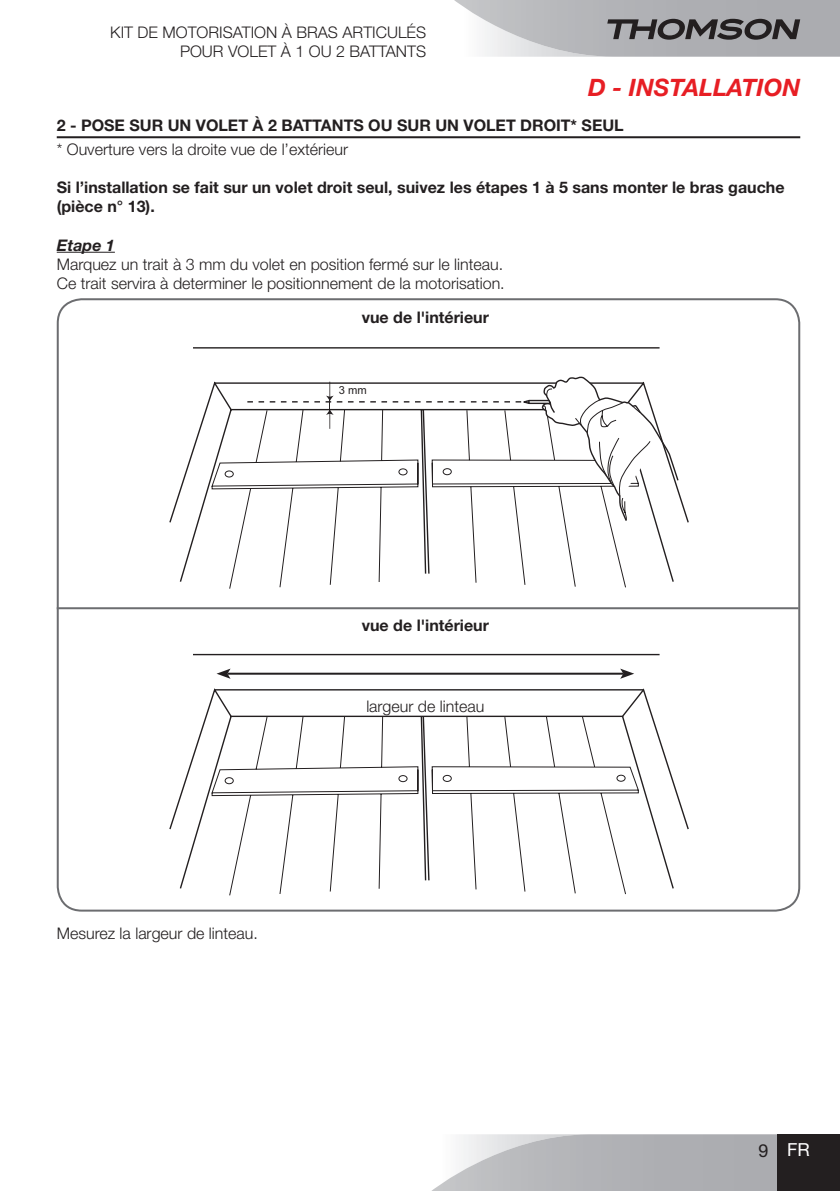
<style>
.page{position:relative;width:840px;height:1191px;background:#fff}
.page>*{position:absolute;margin:0;border:0;box-sizing:border-box;transform-origin:0 0}
.t1{font:italic 700 24px "Helvetica Neue";color:#e71e24}
.t2{font:18px "Helvetica Neue";color:#fff}
.t3{font:300 16px/19.2px "Helvetica Neue";color:#231f20;text-align:right}
.t4{font:700 16px/19.2px "Helvetica Neue";color:#231f20}
.t5{font:italic 700 16px "Helvetica Neue";color:#231f20}
.t6{font:11.2px "Arial";color:#231f20}
.s1{color:#231f20}
</style>
<div class="page">
<svg style="left:432px;top:1134px;width:345px;height:57px"></svg>
<div style="left:777px;top:1134px;width:62px;height:57px;background:#231f20"></div>
<svg style="left:454px;top:0;width:385px;height:57px"></svg>
<hr style="left:57px;top:136px;width:742px;height:2px;background:#231f20">
<hr style="left:57px;top:252px;width:58px;height:1px;background:#231f20">
<hr style="left:57px;top:607px;width:741px;height:2px;background:#6c6d70">
<svg style="left:169px;top:347px;width:519px;height:235px"></svg>
<svg style="left:211px;top:409px;width:427px;height:179px"></svg>
<svg style="left:247px;top:375px;width:432px;height:147px"></svg>
<svg style="left:169px;top:654px;width:519px;height:235px"></svg>
<svg style="left:211px;top:716px;width:427px;height:179px"></svg>
<hr style="left:214px;top:689px;width:429px;height:1px;background:#231f20">
<hr style="left:227px;top:672px;width:396px;height:2px;background:#231f20">
<svg style="left:216px;top:668px;width:14px;height:11px"></svg>
<svg style="left:620px;top:668px;width:14px;height:11px"></svg>
<p class="t3" style="left:110px;top:22px;width:317px">Kit de motorisation à bras articulés pour volet à 1 ou 2 battants</p>
<h1 class="t1" style="left:587px;top:73px;width:214px">d - INSTALLATION</h1>
<p class="t4" style="left:57px;top:115px;width:47px">2 - Pose</p>
<p class="t4" style="left:129px;top:115px;width:12px">sur</p>
<p class="t4" style="left:168px;top:115px;width:50px">un volet</p>
<p class="t4" style="left:252px;top:115px;width:52px">à 2 battants</p>
<p class="t4" style="left:368px;top:115px;width:41px">ou sur</p>
<p class="t4" style="left:435px;top:115px;width:50px">un volet</p>
<p class="t4" style="left:520px;top:115px;width:11px">droit</p>
<p class="t4" style="left:570px;top:115px;width:23px">* seul</p>
<p class="t3" style="left:57px;top:139px;width:293px">* Ouverture vers la droite vue de l’extérieur</p>
<p class="t4" style="left:57px;top:177px;width:729px">Si l’installation se fait sur un volet droit seul, suivez les étapes 1 à 5 sans monter le bras gauche (pièce n° 13).</p>
<p class="t5" style="left:57px;top:235px;width:60px">Etape 1</p>
<p class="t3" style="left:57px;top:254px;width:449px;text-align:left">Marquez un trait à 3 mm du volet en position fermé sur le linteau.<br>Ce trait servira à determiner le positionnement de la motorisation.</p>
<p class="t4" style="left:361px;top:307px;width:129px">vue de l'intérieur</p>
<p class="t6" style="left:338px;top:384px;width:29px">3 mm</p>
<p class="t4" style="left:361px;top:615px;width:129px">vue de l'intérieur</p>
<p class="t3" style="left:57px;top:923px;width:202px">Mesurez la largeur de linteau.</p>
<p class="t3" style="left:366px;top:696px;width:119px">largeur de linteau</p>
<p class="t2" style="left:758px;top:1139px;width:53px"><span class="s1">9</span> FR</p>
</div>
